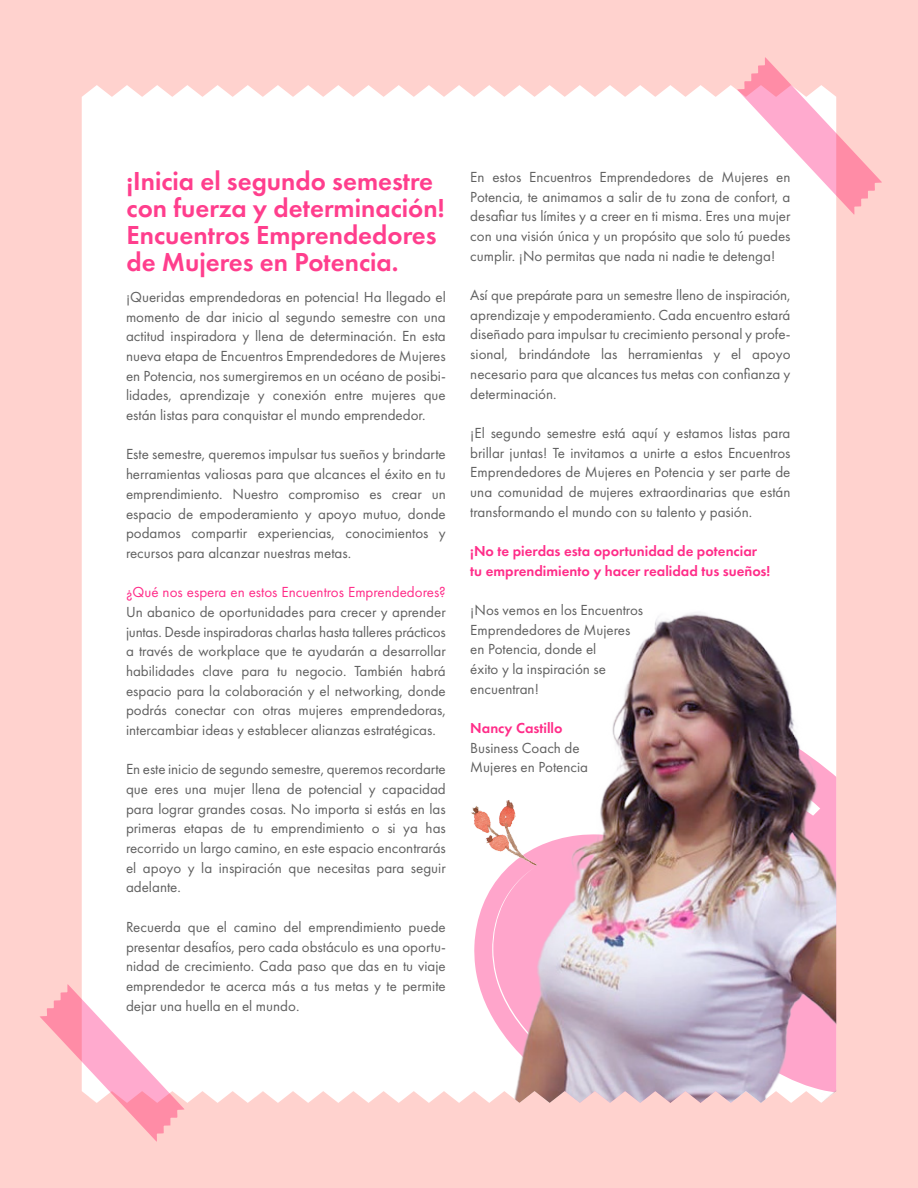
<style>
.page{position:relative;width:918px;height:1188px;background:#ffd2ce}
.page>*{position:absolute;margin:0;border:0;box-sizing:border-box;transform-origin:0 0}
.t1{font:600 27px/27px "Futura PT";color:#ff3e8d}
.t2{font:15.15px/19.6px "Futura PT";color:#606060;text-align:justify}
.t3{font:15.15px "Futura PT";color:#ff2d89}
.t4{font:600 15px/19.6px "Futura PT";color:#ff2d89}
</style>
<div class="page">
<div style="left:82px;top:85px;width:754px;height:1018px;background:#fff"></div>
<img style="left:448px;top:594px;width:388px;height:509px">
<svg style="left:40px;top:984px;width:144px;height:158px"></svg>
<svg style="left:737px;top:57px;width:145px;height:158px"></svg>
<img style="left:468px;top:796px;width:73px;height:74px">
<h1 class="t1" style="left:126px;top:167px;width:319px">¡Inicia el segundo semestre con fuerza y determinación!<br>Encuentros Emprendedores de Mujeres en Potencia.</h1>
<p class="t2" style="left:126px;top:287px;width:321px">¡Queridas emprendedoras en potencia! Ha llegado el momento de dar inicio al segundo semestre con una actitud inspiradora y llena de determinación. En esta nueva etapa de Encuentros Emprendedores de Mujeres en Potencia, nos sumergiremos en un océano de posibi&shy;lidades, aprendizaje y conexión entre mujeres que están listas para conquistar el mundo emprendedor.</p>
<p class="t2" style="left:126px;top:445px;width:321px">Este semestre, queremos impulsar tus sueños y brindarte herramientas valiosas para que alcances el éxito en tu emprendimiento. Nuestro compromiso es crear un espacio de empoderamiento y apoyo mutuo, donde podamos compartir experiencias, conocimientos y recursos para alcanzar nuestras metas.</p>
<p class="t3" style="left:126px;top:583px;width:321px">¿Qué nos espera en estos Encuentros Emprendedores?</p>
<p class="t2" style="left:126px;top:602px;width:321px">Un abanico de oportunidades para crecer y aprender juntas. Desde inspiradoras charlas hasta talleres prácticos a través de workplace que te ayudarán a desarrollar habilidades clave para tu negocio. También habrá espacio para la colaboración y el networking, donde podrás conectar con otras mujeres emprendedoras, intercambiar ideas y establecer alianzas estratégicas.</p>
<p class="t2" style="left:126px;top:759px;width:321px">En este inicio de segundo semestre, queremos recordarte que eres una mujer llena de potencial y capacidad para lograr grandes cosas. No importa si estás en las primeras etapas de tu emprendimiento o si ya has recorrido un largo camino, en este espacio encontrarás el apoyo y la inspiración que necesitas para seguir adelante.</p>
<p class="t2" style="left:126px;top:917px;width:321px">Recuerda que el camino del emprendimiento puede presentar desafíos, pero cada obstáculo es una oportu&shy;nidad de crecimiento. Cada paso que das en tu viaje emprendedor te acerca más a tus metas y te permite dejar una huella en el mundo.</p>
<p class="t2" style="left:470px;top:167px;width:322px">En estos Encuentros Emprendedores de Mujeres en Potencia, te animamos a salir de tu zona de confort, a desafiar tus límites y a creer en ti misma. Eres una mujer con una visión única y un propósito que solo tú puedes cumplir. ¡No permitas que nada ni nadie te detenga!</p>
<p class="t2" style="left:470px;top:285px;width:322px">Así que prepárate para un semestre lleno de inspiración, aprendizaje y empoderamiento. Cada encuentro estará diseñado para impulsar tu crecimiento personal y profe&shy;sional, brindándote las herramientas y el apoyo necesario para que alcances tus metas con confianza y determinación.</p>
<p class="t2" style="left:470px;top:423px;width:322px">¡El segundo semestre está aquí y estamos listas para brillar juntas! Te invitamos a unirte a estos Encuentros Emprendedores de Mujeres en Potencia y ser parte de una comunidad de mujeres extraordinarias que están transformando el mundo con su talento y pasión.</p>
<p class="t4" style="left:470px;top:541px;width:302px">¡No te pierdas esta oportunidad de potenciar tu emprendimiento y hacer realidad tus sueños!</p>
<p class="t2" style="left:470px;top:600px;width:174px;text-align:left">¡Nos vemos en los Encuentros<br>Emprendedores de Mujeres en Potencia, donde el<br>éxito y la inspiración se encuentran!</p>
<p class="t4" style="left:470px;top:718px;width:94px">Nancy Castillo</p>
<p class="t2" style="left:470px;top:738px;width:119px">Business Coach de<br>Mujeres en Potencia</p>
</div>
